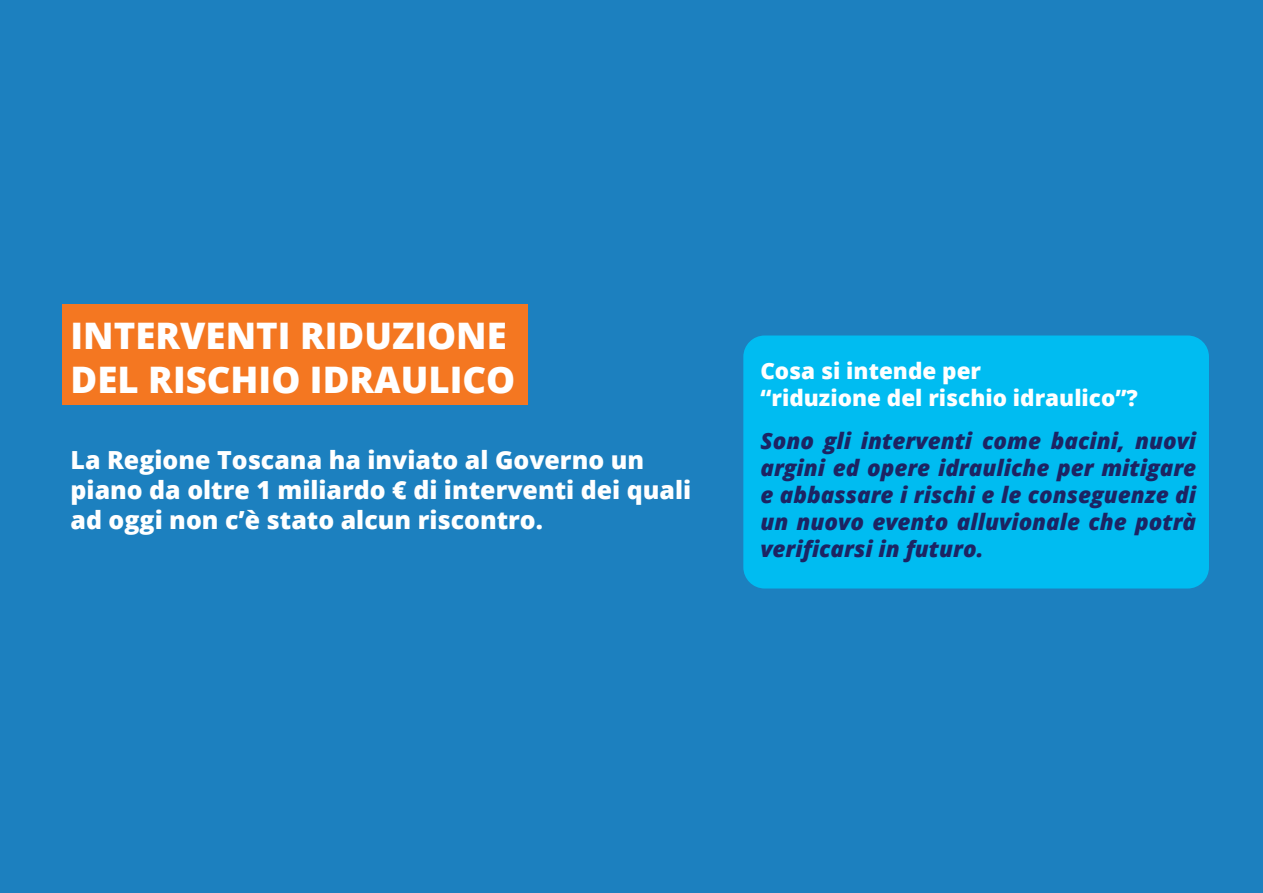
<style>
.page{position:relative;width:1263px;height:893px;background:#1c80bf}
.page>*{position:absolute;margin:0;border:0;box-sizing:border-box;transform-origin:0 0}
.t1{font:800 36.6px/44px "Open Sans";color:#fff}
.t2{font:800 24.9px/29.8px "Open Sans";color:#fff}
.t3{font:italic 800 22.5px/27px "Open Sans";color:#1c2463;text-align:justify}
.t4{font:800 22.5px "Open Sans";color:#fff}
</style>
<div class="page">
<div style="left:63px;top:304px;width:465px;height:101px;background:#f47721"></div>
<div style="left:743px;top:335px;width:466px;height:253px;background:#00bcf1;border-radius:21px"></div>
<p class="t1" style="left:71px;top:311px;width:446px">INTERVENTI RIDUZIONE<br>DEL RISCHIO IDRAULICO</p>
<p class="t2" style="left:71px;top:444px;width:622px">La Regione Toscana ha inviato al Governo un piano da oltre 1 miliardo € di interventi dei quali ad oggi non c’è stato alcun riscontro.</p>
<p class="t4" style="left:760px;top:353px;width:222px">Cosa si intende per</p>
<p class="t4" style="left:760px;top:380px;width:379px">“riduzione del rischio idraulico”?</p>
<p class="t3" style="left:760px;top:427px;width:437px">Sono gli interventi come bacini, nuovi argini ed opere idrauliche per mitigare e abbassare i rischi e le conseguenze di un nuovo evento alluvionale che potrà verificarsi in futuro.</p>
</div>
